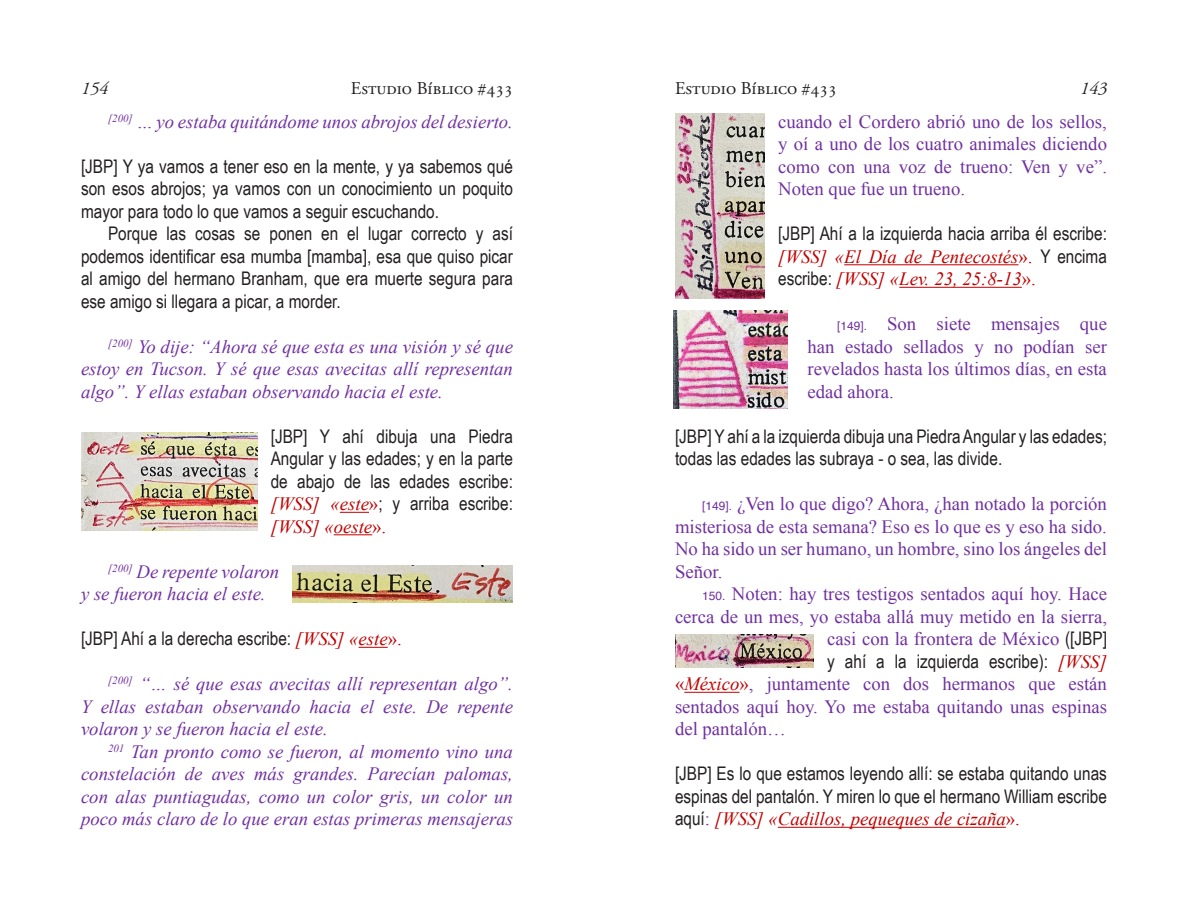
<style>
.page{position:relative;width:1188px;height:918px;background:#fff}
.page>*{position:absolute;margin:0;border:0;box-sizing:border-box;transform-origin:0 0}
.t1{font:18.75px/22.5px "Arial Narrow";color:#231f20;text-align:justify}
.t2{font:18.75px/22.5px "Times New Roman";color:#7030a0;text-align:justify}
.t3{font:italic 18.75px/22.5px "Times New Roman";color:#7030a0;text-align:justify}
.t4{font:italic 18.75px/22.5px "Times New Roman";color:#c00000}
.t5{font:18px "Adobe Garamond Pro";color:#231f20}
.t6{font:italic 18px "Adobe Garamond Pro";color:#231f20}
.s1{font-family:"Times New Roman";font-style:italic;color:#c00000}
.s2{font-family:"Times New Roman";color:#c00000}
.s3{font-style:normal}
.s4{font-family:"Arial Narrow";font-style:normal;color:#231f20}
.s5{font-family:"Helvetica";font-size:12px}
.s6{font-family:"Arial Narrow";color:#231f20}
.s7{color:#c00000}
.s8{font-style:italic;color:#c00000}
.s9{font-style:normal;color:#7030a0}
</style>
<div class="page">
<svg style="left:340px;top:512px;width:29px;height:1px"></svg>
<hr style="left:334px;top:535px;width:38px;height:1px;background:#c00000">
<svg style="left:359px;top:647px;width:29px;height:1px"></svg>
<img style="left:82px;top:433px;width:175px;height:98px">
<img style="left:293px;top:565px;width:220px;height:38px">
<hr style="left:844px;top:265px;width:175px;height:1px;background:#c00000">
<hr style="left:899px;top:287px;width:123px;height:1px;background:#c00000">
<hr style="left:684px;top:692px;width:56px;height:1px;background:#c00000">
<hr style="left:778px;top:827px;width:228px;height:1px;background:#c00000">
<img style="left:675px;top:114px;width:90px;height:185px">
<img style="left:674px;top:310px;width:113px;height:99px">
<img style="left:675px;top:635px;width:139px;height:32px">
<p class="t6" style="left:81px;top:78px;width:28px">154</p>
<p class="t5" style="left:351px;top:78px;width:164px">Estudio Bíblico #433</p>
<p class="t3" style="left:108px;top:110px;width:407px"><sup>[200]</sup> … yo estaba quitándome unos abrojos del desierto.</p>
<p class="t1" style="left:81px;top:154px;width:433px">[JBP] Y ya vamos a tener eso en la mente, y ya sabemos qué son esos abrojos; ya vamos con un conocimiento un poquito mayor para todo lo que vamos a seguir escuchando.</p>
<p class="t1" style="left:81px;top:222px;width:434px;text-indent:27px">Porque las cosas se ponen en el lugar correcto y así podemos identificar esa mumba [mamba], esa que quiso picar al amigo del hermano Branham, que era muerte segura para ese amigo si llegara a picar, a morder.</p>
<p class="t3" style="left:81px;top:335px;width:434px;text-indent:27px"><sup>[200]</sup> Yo dije: “Ahora sé que esta es una visión y sé que estoy en Tucson. Y sé que esas avecitas allí representan algo”. Y ellas estaban observando hacia el este.</p>
<p class="t1" style="left:271px;top:424px;width:244px">[JBP] Y ahí dibuja una Piedra Angular y las edades; y en la parte de abajo de las edades escribe: <span class="s1">[WSS] «este</span><span class="s2">»</span>; y arriba escribe:</p>
<p class="t4" style="left:271px;top:515px;width:117px">[WSS] «oeste<span class="s3">».</span></p>
<p class="t3" style="left:81px;top:560px;width:200px;text-indent:27px"><sup>[200]</sup> De repente volaron y se fueron hacia el este.</p>
<p class="t1" style="left:81px;top:627px;width:322px">[JBP] Ahí a la derecha escribe: <span class="s1">[WSS] «este</span><span class="s2">».</span></p>
<p class="t3" style="left:81px;top:672px;width:434px;text-indent:27px"><sup>[200]</sup> “… sé que esas avecitas allí representan algo”.<br>Y ellas estaban observando hacia el este. De repente volaron y se fueron hacia el este.</p>
<p class="t3" style="left:81px;top:740px;width:434px;text-indent:27px"><sup>201</sup> Tan pronto como se fueron, al momento vino una constelación de aves más grandes. Parecían palomas, con alas puntiagudas, como un color gris, un color un poco más claro de lo que eran estas primeras mensajeras</p>
<p class="t5" style="left:675px;top:78px;width:164px">Estudio Bíblico #433</p>
<p class="t6" style="left:1080px;top:78px;width:28px">143</p>
<p class="t2" style="left:778px;top:110px;width:330px">cuando el Cordero abrió uno de los sellos, y oí a uno de los cuatro animales diciendo como con una voz de trueno: Ven y ve”.<br>Noten que fue un trueno.</p>
<p class="t1" style="left:778px;top:222px;width:330px">[JBP] Ahí a la izquierda hacia arriba él escribe:</p>
<p class="t4" style="left:778px;top:245px;width:330px">[WSS] «El Día de Pentecostés<span class="s3">».</span> <span class="s4">Y encima escribe:</span> [WSS] «Lev. 23, 25:8-13<span class="s3">».</span></p>
<p class="t2" style="left:807px;top:312px;width:301px;text-indent:30px"><span class="s5">[149].</span> Son siete mensajes que han estado sellados y no podían ser revelados hasta los últimos días, en esta edad ahora.</p>
<p class="t1" style="left:675px;top:424px;width:434px">[JBP] Y ahí a la izquierda dibuja una Piedra Angular y las edades; todas las edades las subraya - o sea, las divide.</p>
<p class="t2" style="left:675px;top:492px;width:434px;text-indent:27px"><span class="s5">[149].</span> ¿Ven lo que digo? Ahora, ¿han notado la porción misteriosa de esta semana? Eso es lo que es y eso ha sido.<br>No ha sido un ser humano, un hombre, sino los ángeles del Señor.</p>
<p class="t2" style="left:675px;top:582px;width:434px;text-align:right"><span class="s5">150.</span> Noten: hay tres testigos sentados aquí hoy. Hace cerca de un mes, yo estaba allá muy metido en la sierra, casi con la frontera de México <span class="s6">([JBP]</span></p>
<p class="t1" style="left:827px;top:649px;width:281px">y ahí a la izquierda escribe): <span class="s1">[WSS]</span></p>
<p class="t2" style="left:675px;top:672px;width:434px"><span class="s7">«</span><span class="s8">México</span><span class="s7">»</span>, juntamente con dos hermanos que están sentados aquí hoy. Yo me estaba quitando unas espinas del pantalón…</p>
<p class="t1" style="left:675px;top:762px;width:433px">[JBP] Es lo que estamos leyendo allí: se estaba quitando unas espinas del pantalón. Y miren lo que el hermano William escribe</p>
<p class="t4" style="left:675px;top:807px;width:347px"><span class="s4">aquí</span><span class="s9">:</span> [WSS] «Cadillos, pequeques de cizaña<span class="s3">».</span></p>
</div>
